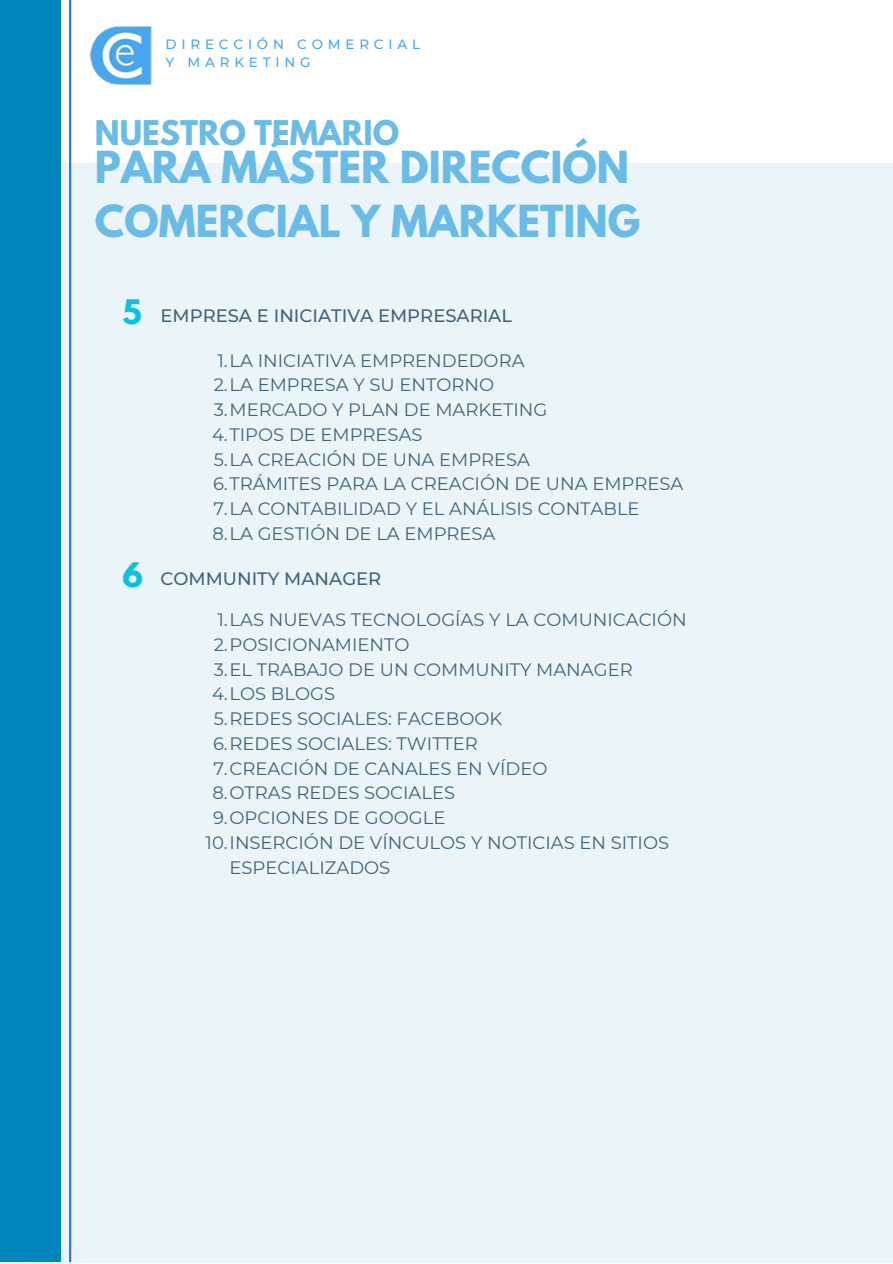
<style>
.page{position:relative;width:893px;height:1264px;background:#fff}
.page>*{position:absolute;margin:0;border:0;box-sizing:border-box;transform-origin:0 0}
.t1{font:700 39.15px/54px "League Spartan";color:#6abbe5}
.t2{font:700 30.15px "League Spartan";color:#6abbe5}
.t3{font:700 30px "League Spartan";color:#0cc0df}
.t4{font:18px/24.8px "Montserrat";color:#42637b}
.t5{font:500 18px "Montserrat";color:#42637b}
.t6{font:500 13.5px/18px "Montserrat";letter-spacing:.355em;color:#4aa6ec}
</style>
<div class="page">
<div style="left:29px;top:163px;width:863px;height:1099px;background:#ebf5f9"></div>
<hr style="left:69px;top:0;width:2px;height:1262px;background:#257fc8">
<div style="left:0;top:0;width:61px;height:1262px;background:#0186bc"></div>
<img style="left:89px;top:26px;width:63px;height:59px">
<p class="t6" style="left:166px;top:36px;width:256px">DIRECCIÓN COMERCIAL<br>Y MARKETING</p>
<p class="t2" style="left:95px;top:118px;width:305px">NUESTRO TEMARIO</p>
<p class="t1" style="left:95px;top:145px;width:547px">PARA MÁSTER DIRECCIÓN<br>COMERCIAL Y MARKETING</p>
<p class="t3" style="left:122px;top:297px;width:21px">5</p>
<p class="t5" style="left:160px;top:304px;width:353px">EMPRESA E INICIATIVA EMPRESARIAL</p>
<p class="t4" style="left:217px;top:348px;width:308px">1.LA INICIATIVA EMPRENDEDORA</p>
<p class="t4" style="left:214px;top:372px;width:282px">2.LA EMPRESA Y SU ENTORNO</p>
<p class="t4" style="left:214px;top:397px;width:335px">3.MERCADO Y PLAN DE MARKETING</p>
<p class="t4" style="left:212px;top:422px;width:212px">4.TIPOS DE EMPRESAS</p>
<p class="t4" style="left:214px;top:447px;width:318px">5.LA CREACIÓN DE UNA EMPRESA</p>
<p class="t4" style="left:213px;top:471px;width:472px">6.TRÁMITES PARA LA CREACIÓN DE UNA EMPRESA</p>
<p class="t4" style="left:213px;top:496px;width:427px">7.LA CONTABILIDAD Y EL ANÁLISIS CONTABLE</p>
<p class="t4" style="left:212px;top:521px;width:284px">8.LA GESTIÓN DE LA EMPRESA</p>
<p class="t3" style="left:122px;top:560px;width:22px">6</p>
<p class="t5" style="left:160px;top:567px;width:222px">COMMUNITY MANAGER</p>
<p class="t4" style="left:217px;top:607px;width:470px">1.LAS NUEVAS TECNOLOGÍAS Y LA COMUNICACIÓN</p>
<p class="t4" style="left:214px;top:632px;width:197px">2.POSICIONAMIENTO</p>
<p class="t4" style="left:214px;top:657px;width:420px">3.EL TRABAJO DE UN COMMUNITY MANAGER</p>
<p class="t4" style="left:212px;top:681px;width:124px">4.LOS BLOGS</p>
<p class="t4" style="left:214px;top:706px;width:290px">5.REDES SOCIALES: FACEBOOK</p>
<p class="t4" style="left:213px;top:731px;width:266px">6.REDES SOCIALES: TWITTER</p>
<p class="t4" style="left:213px;top:756px;width:335px">7.CREACIÓN DE CANALES EN VÍDEO</p>
<p class="t4" style="left:212px;top:780px;width:244px">8.OTRAS REDES SOCIALES</p>
<p class="t4" style="left:213px;top:805px;width:234px">9.OPCIONES DE GOOGLE</p>
<p class="t4" style="left:229px;top:830px;width:441px;text-indent:-24px">10.INSERCIÓN DE VÍNCULOS Y NOTICIAS EN SITIOS<br>ESPECIALIZADOS</p>
</div>
